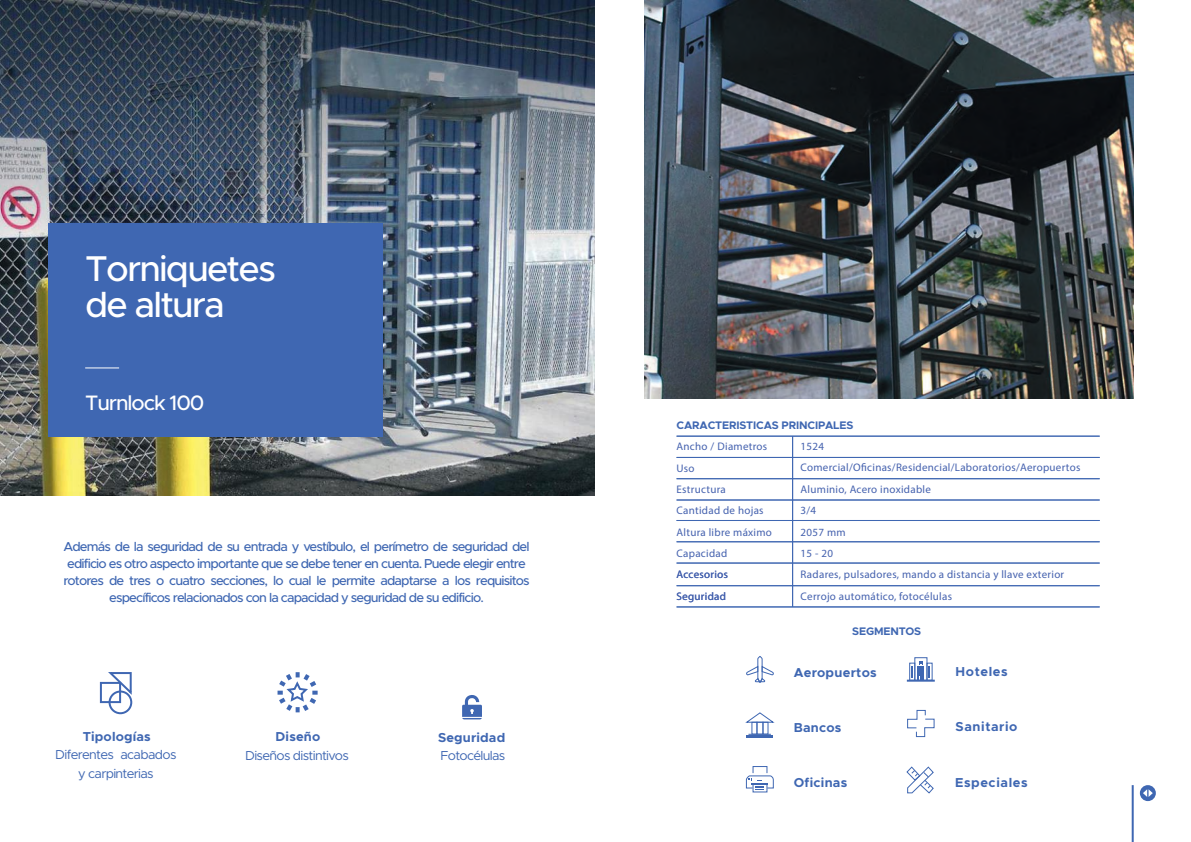
<style>
.page{position:relative;width:1191px;height:842px;background:#fff}
.page>*{position:absolute;margin:0;border:0;box-sizing:border-box;transform-origin:0 0}
.t1{font:500 36px/36px "Metropolis";letter-spacing:-.05em;color:#fff}
.t2{font:500 21px "Metropolis";letter-spacing:-.05em;color:#fff}
.t3{font:500 13px/17px "Metropolis";letter-spacing:-.065em;color:#3f67b2;text-align:center}
.t4{font:13px/19px "Metropolis";letter-spacing:-.05em;color:#3f67b2;text-align:center}
.t5{font:700 13px "Metropolis";letter-spacing:.02em;color:#3f67b2}
.t6{font:700 13px "Metropolis";letter-spacing:.045em;color:#3f67b2}
.t7{font:11px/21.3px "Myriad Pro";letter-spacing:.025em;color:#4461ae}
.t8{font:700 11px "Metropolis";letter-spacing:-.01em;color:#3f67b2}
</style>
<div class="page">
<svg style="left:745px;top:712px;width:30px;height:12px"></svg>
<div style="left:762px;top:722px;width:6px;height:13px;border:1px solid #3f67b2"></div>
<div style="left:756px;top:722px;width:7px;height:13px;border:1px solid #3f67b2"></div>
<svg style="left:748px;top:734px;width:23px;height:1px"></svg>
<hr style="left:746px;top:735px;width:27px;height:2px;background:#3f67b2">
<div style="left:752px;top:766px;width:15px;height:8px;border:1px solid #3f67b2"></div>
<svg style="left:745px;top:775px;width:29px;height:14px"></svg>
<svg style="left:907px;top:709px;width:28px;height:28px"></svg>
<div style="left:914px;top:657px;width:13px;height:24px;border:1px solid #3f67b2"></div>
<div style="left:909px;top:663px;width:6px;height:18px;border:1px solid #3f67b2"></div>
<hr style="left:907px;top:680px;width:27px;height:2px;background:#3f67b2">
<svg style="left:911px;top:661px;width:18px;height:19px"></svg>
<svg style="left:746px;top:656px;width:28px;height:27px"></svg>
<img style="left:0;top:0;width:594px;height:495px">
<div style="left:48px;top:223px;width:334px;height:214px;background:#3f67b2"></div>
<hr style="left:85px;top:367px;width:34px;height:1px;background:#fff">
<svg style="left:906px;top:766px;width:28px;height:28px"></svg>
<img style="left:644px;top:0;width:489px;height:399px">
<hr style="left:676px;top:436px;width:423px;height:1px;background:#3f67b2">
<hr style="left:676px;top:457px;width:423px;height:1px;background:#3f67b2">
<hr style="left:676px;top:478px;width:423px;height:1px;background:#3f67b2">
<hr style="left:676px;top:500px;width:423px;height:1px;background:#3f67b2">
<hr style="left:676px;top:520px;width:423px;height:1px;background:#3f67b2">
<hr style="left:676px;top:541px;width:423px;height:1px;background:#3f67b2">
<hr style="left:676px;top:563px;width:423px;height:1px;background:#3f67b2">
<hr style="left:676px;top:585px;width:423px;height:1px;background:#3f67b2">
<hr style="left:676px;top:606px;width:423px;height:1px;background:#3f67b2">
<hr style="left:792px;top:436px;width:1px;height:171px;background:#3f67b2">
<svg style="left:462px;top:695px;width:20px;height:24px"></svg>
<div style="left:100px;top:682px;width:21px;height:21px;border:2px solid #3f67b2"></div>
<svg style="left:108px;top:672px;width:24px;height:25px"></svg>
<div style="left:109px;top:690px;width:23px;height:24px;border:2px solid #3f67b2;border-radius:50%"></div>
<svg style="left:277px;top:672px;width:41px;height:41px"></svg>
<svg style="left:1139px;top:785px;width:16px;height:16px"></svg>
<svg style="left:1143px;top:789px;width:9px;height:8px"></svg>
<hr style="left:1131px;top:785px;width:2px;height:57px;background:#3f67b2">
<h1 class="t1" style="left:85px;top:252px;width:192px">Torniquetes de altura</h1>
<h2 class="t2" style="left:85px;top:393px;width:121px">Turnlock 100</h2>
<p class="t3" style="left:63px;top:538px;width:467px">Además de la seguridad de su entrada y vestíbulo, el perímetro de seguridad del edificio es otro aspecto importante que se debe tener en cuenta. Puede elegir entre rotores de tres o cuatro secciones, lo cual le permite adaptarse a los requisitos específicos relacionados con la capacidad y seguridad de su edificio.</p>
<p class="t5" style="left:83px;top:731px;width:70px">Tipologías</p>
<p class="t4" style="left:55px;top:746px;width:123px">Diferentes acabados y carpinterias</p>
<p class="t5" style="left:275px;top:731px;width:46px">Diseño</p>
<p class="t4" style="left:245px;top:746px;width:105px">Diseños distintivos</p>
<p class="t5" style="left:438px;top:731px;width:69px">Seguridad</p>
<p class="t4" style="left:440px;top:747px;width:66px">Fotocélulas</p>
<p class="t8" style="left:676px;top:420px;width:178px">CARACTERISTICAS PRINCIPALES</p>
<p class="t7" style="left:676px;top:437px;width:92px">Ancho / Diametros</p>
<p class="t7" style="left:676px;top:458px;width:51px">Uso<br>Estructura</p>
<p class="t7" style="left:676px;top:501px;width:89px">Cantidad de hojas</p>
<p class="t7" style="left:676px;top:544px;width:52px">Capacidad</p>
<p class="t7" style="left:676px;top:522px;width:97px">Altura libre máximo</p>
<p class="t7" style="left:676px;top:565px;width:53px">Accesorios<br>Seguridad</p>
<p class="t7" style="left:800px;top:437px;width:281px">1524<br>Comercial/Oficinas/Residencial/Laboratorios/Aeropuertos<br>Aluminio, Acero inoxidable<br>3/4<br>2057 mm<br>15 - 20<br>Radares, pulsadores, mando a distancia y llave exterior<br>Cerrojo automático, fotocélulas</p>
<p class="t8" style="left:852px;top:626px;width:70px">SEGMENTOS</p>
<p class="t5" style="left:793px;top:666px;width:85px">Aeropuertos</p>
<p class="t6" style="left:955px;top:666px;width:54px">Hoteles</p>
<p class="t5" style="left:793px;top:722px;width:49px">Bancos</p>
<p class="t6" style="left:955px;top:721px;width:63px">Sanitario</p>
<p class="t5" style="left:793px;top:777px;width:55px">Oficinas</p>
<p class="t6" style="left:955px;top:777px;width:74px">Especiales</p>
</div>
